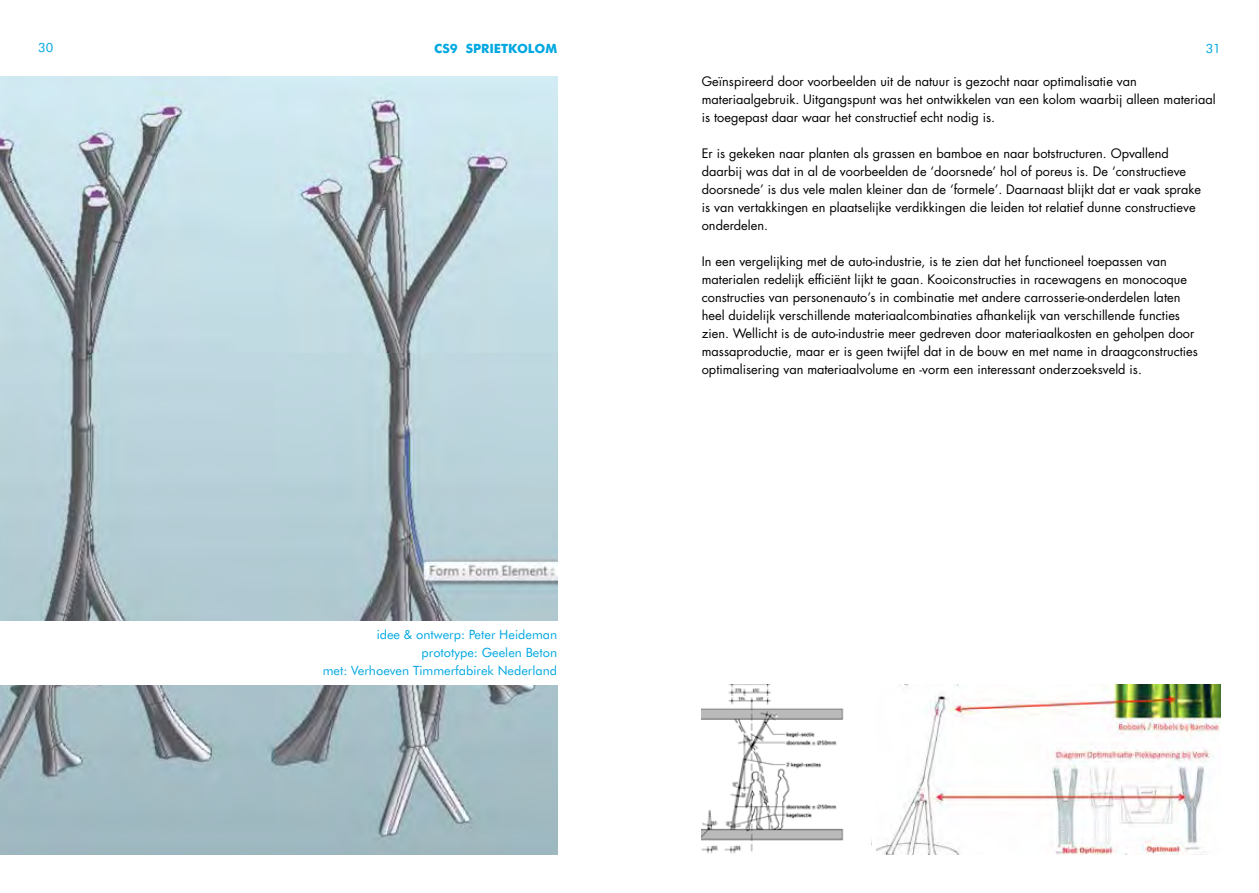
<style>
.page{position:relative;width:1259px;height:893px;background:#fff}
.page>*{position:absolute;margin:0;border:0;box-sizing:border-box;transform-origin:0 0}
.t1{font:12.75px/18px "Futura";color:#000}
.t2{font:12.75px/18px "Futura BT";color:#00a8e1;text-align:right}
.t3{font:700 12.75px "Futura BT";color:#00a8e1}
</style>
<div class="page">
<img style="left:0;top:77px;width:557px;height:778px">
<div style="left:0;top:621px;width:629px;height:64px;background:#fff"></div>
<img style="left:702px;top:685px;width:170px;height:169px">
<img style="left:876px;top:685px;width:344px;height:170px">
<p class="t2" style="left:38px;top:39px;width:17px">30</p>
<p class="t3" style="left:434px;top:40px;width:124px">CS9 SPRIETKOLOM</p>
<p class="t2" style="left:1205px;top:40px;width:17px">31</p>
<p class="t2" style="left:323px;top:625px;width:236px">idee &amp; ontwerp: Peter Heideman prototype: Geelen Beton<br>met: Verhoeven Timmerfabirek Nederland</p>
<p class="t1" style="left:702px;top:73px;width:515px">Geïnspireerd door voorbeelden uit de natuur is gezocht naar optimalisatie van materiaalgebruik. Uitgangspunt was het ontwikkelen van een kolom waarbij alleen materiaal is toegepast daar waar het constructief echt nodig is.</p>
<p class="t1" style="left:702px;top:145px;width:501px">Er is gekeken naar planten als grassen en bamboe en naar botstructuren. Opvallend daarbij was dat in al de voorbeelden de ‘doorsnede’ hol of poreus is. De ‘constructieve doorsnede’ is dus vele malen kleiner dan de ‘formele’. Daarnaast blijkt dat er vaak sprake is van vertakkingen en plaatselijke verdikkingen die leiden tot relatief dunne constructieve onderdelen.</p>
<p class="t1" style="left:702px;top:253px;width:498px">In een vergelijking met de auto-industrie, is te zien dat het functioneel toepassen van materialen redelijk efficiënt lijkt te gaan. Kooiconstructies in racewagens en monocoque constructies van personenauto’s in combinatie met andere carrosserie-onderdelen laten heel duidelijk verschillende materiaalcombinaties afhankelijk van verschillende functies zien. Wellicht is de auto-industrie meer gedreven door materiaalkosten en geholpen door massaproductie, maar er is geen twijfel dat in de bouw en met name in draagconstructies optimalisering van materiaalvolume en -vorm een interessant onderzoeksveld is.</p>
</div>
